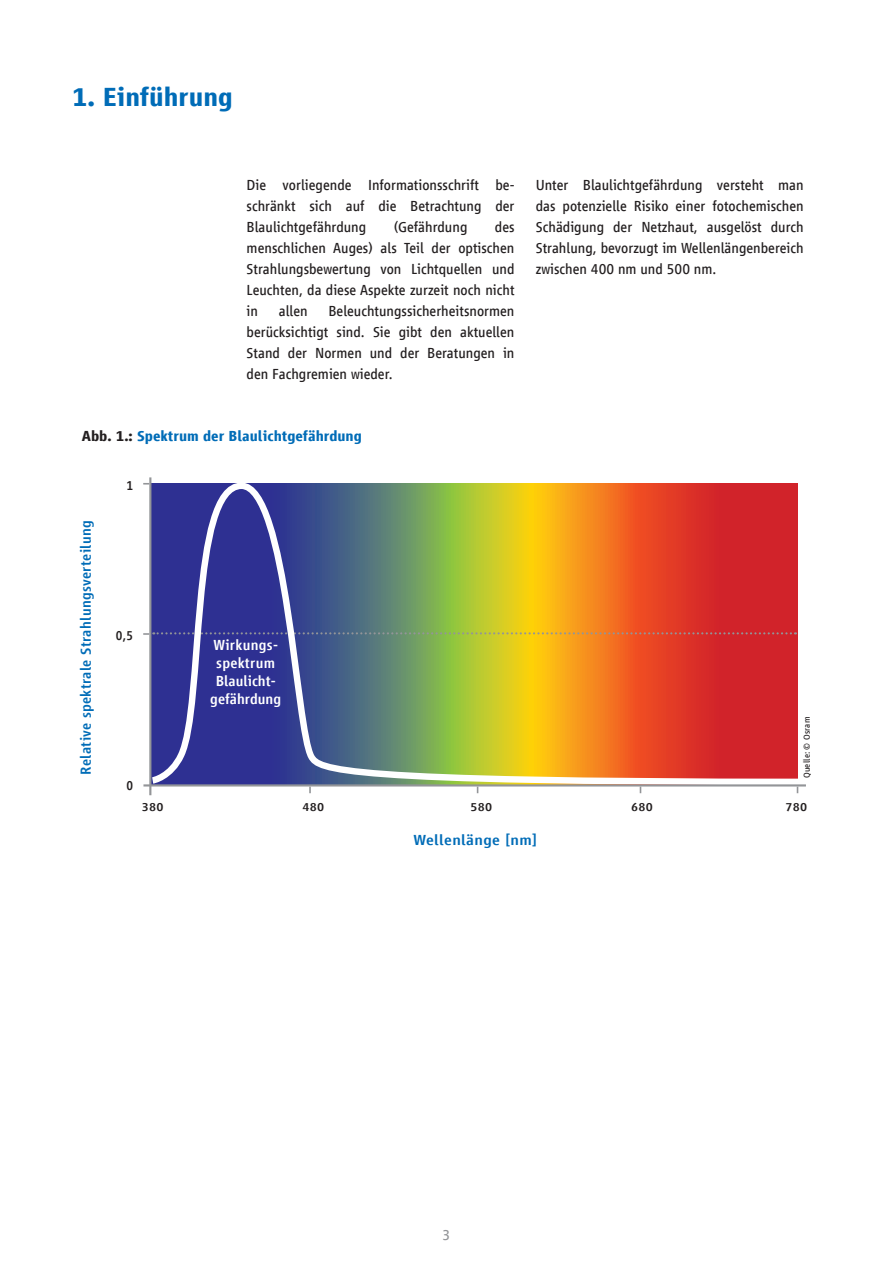
<style>
.page{position:relative;width:893px;height:1263px;background:#fff}
.page>*{position:absolute;margin:0;border:0;box-sizing:border-box;transform-origin:0 0}
.t1{font:700 27px "Vialog LT Com";color:#006cb7}
.t2{font:15px/21px "Vialog LT Com";color:#231f20;text-align:justify}
.t3{font:700 15px "Vialog LT Com";color:#006cb7}
.t4{font:500 15px "Vialog LT Com";letter-spacing:.02em;color:#006cb7}
.t5{font:500 15px/18px "Vialog LT Com";color:#fff;text-align:center}
.t6{font:500 15px "Vialog LT Com";letter-spacing:.02em;color:#006cb7;scale:1.1 1}
.t7{font:15px "Vialog LT Com";color:#939598}
.t8{font:500 13.5px "Vialog LT Com";color:#231f20;scale:.92 1}
.t9{font:500 12px "Vialog LT Com";letter-spacing:.02em;color:#231f20;scale:1.1 1}
.t10{font:9px "Vialog LT Com";letter-spacing:.02em;color:#231f20}
.s1{color:#231f20}
</style>
<div class="page">
<svg style="left:149px;top:788px;width:2px;height:7px"></svg>
<svg style="left:146px;top:479px;width:660px;height:309px;background:#9f715b"></svg>
<hr style="left:143px;top:784px;width:663px;height:2px;background:#939598">
<hr style="left:149px;top:477px;width:2px;height:308px;background:#939598">
<svg style="left:309px;top:787px;width:2px;height:6px"></svg>
<h1 class="t1" style="left:72px;top:82px;width:162px">1. Einführung</h1>
<p class="t2" style="left:247px;top:175px;width:269px">Die vorliegende Informationsschrift be&shy;schränkt sich auf die Betrachtung der Blaulichtgefährdung</p>
<p class="t2" style="left:394px;top:217px;width:75px">(Gefährdung</p>
<p class="t2" style="left:247px;top:217px;width:269px;text-indent:248px">des menschlichen Auges) als Teil der optischen Strahlungsbewertung von Lichtquellen und Leuchten, da diese Aspekte zurzeit noch nicht in</p>
<p class="t2" style="left:247px;top:301px;width:269px;text-indent:82px">Beleuchtungssicherheitsnormen berücksichtigt sind. Sie gibt den aktuellen Stand der Normen und der Beratungen in den Fachgremien wieder.</p>
<p class="t2" style="left:279px;top:301px;width:30px">allen</p>
<p class="t3" style="left:82px;top:428px;width:282px"><span class="s1">Abb. 1.:</span> Spektrum der Blaulichtgefährdung</p>
<p class="t8" style="left:126px;top:478px;width:9px">1</p>
<p class="t4" style="left:77px;top:775px;width:256px;rotate:-90deg">Relative spektrale Strahlungsverteilung</p>
<p class="t8" style="left:116px;top:628px;width:20px">0,5</p>
<p class="t8" style="left:126px;top:778px;width:9px">0</p>
<p class="t5" style="left:210px;top:636px;width:72px">Wirkungs&shy;spektrum<br>Blaulicht&shy;gefährdung</p>
<p class="t2" style="left:536px;top:175px;width:269px">Unter Blaulichtgefährdung versteht man das potenzielle Risiko einer fotochemischen Schädigung der Netzhaut, ausgelöst durch Strahlung, bevorzugt im Wellenlängenbereich zwischen 400 nm und 500 nm.</p>
<p class="t10" style="left:802px;top:778px;width:63px;rotate:-90deg">Quelle: © Osram</p>
<p class="t9" style="left:142px;top:800px;width:21px">380</p>
<p class="t9" style="left:302px;top:800px;width:21px">480</p>
<p class="t9" style="left:470px;top:800px;width:21px">580</p>
<p class="t9" style="left:631px;top:800px;width:21px">680</p>
<p class="t9" style="left:786px;top:800px;width:21px">780</p>
<p class="t6" style="left:413px;top:832px;width:114px">Wellenlänge [nm]</p>
<p class="t7" style="left:443px;top:1226px;width:9px">3</p>
</div>
